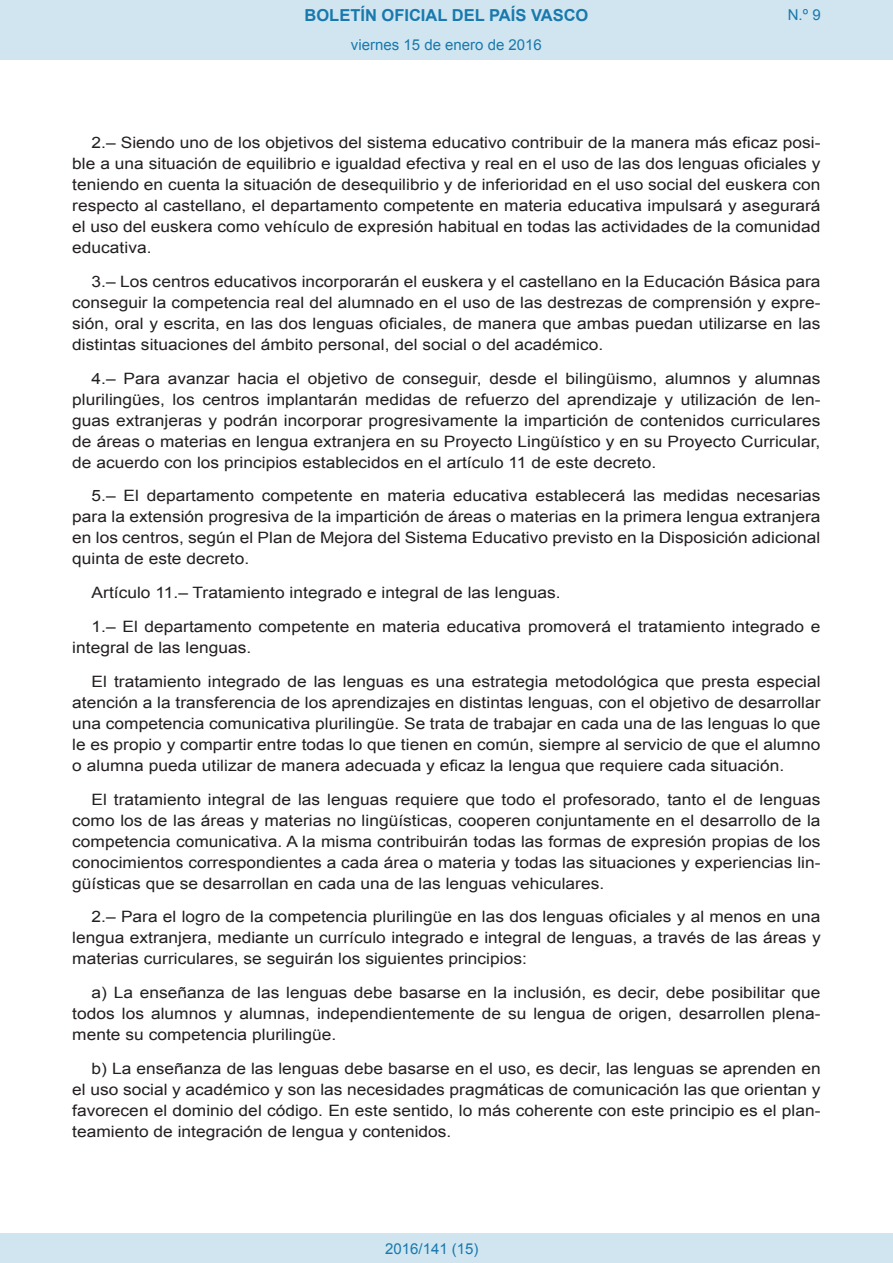
<style>
.page{position:relative;width:893px;height:1263px;background:#fff}
.page>*{position:absolute;margin:0;border:0;box-sizing:border-box;transform-origin:0 0}
.t1{font:700 16.5px "Arial";color:#1879ad}
.BOPVDetalle{font:15.6px/21px "Arial";color:#231f20;text-align:justify;scale:1.11 1}
.Paginacion_Centro{font:15px "Arial";color:#1879ad}
</style>
<div class="page">
<div style="left:0;top:0;width:893px;height:60px;background:#d0e5f0"></div>
<div style="left:0;top:1233px;width:893px;height:30px;background:#d0e5f0"></div>
<p class="t1" style="left:305px;top:4px;width:285px">BOLETÍN OFICIAL DEL PAÍS VASCO</p>
<p class="Paginacion_Centro" style="left:351px;top:35px;width:192px">viernes 15 de enero de 2016</p>
<p class="Paginacion_Centro" style="left:788px;top:5px;width:34px">N.º 9</p>
<p class="BOPVDetalle" style="left:72px;top:132px;width:676px;text-indent:19px">2.– Siendo uno de los objetivos del sistema educativo contribuir de la manera más eficaz posi&shy;ble a una situación de equilibrio e igualdad efectiva y real en el uso de las dos lenguas oficiales y teniendo en cuenta la situación de desequilibrio y de inferioridad en el uso social del euskera con respecto al castellano, el departamento competente en materia educativa impulsará y asegurará el uso del euskera como vehículo de expresión habitual en todas las actividades de la comunidad educativa.</p>
<p class="BOPVDetalle" style="left:72px;top:271px;width:676px;text-indent:19px">3.– Los centros educativos incorporarán el euskera y el castellano en la Educación Básica para conseguir la competencia real del alumnado en el uso de las destrezas de comprensión y expre&shy;sión, oral y escrita, en las dos lenguas oficiales, de manera que ambas puedan utilizarse en las distintas situaciones del ámbito personal, del social o del académico.</p>
<p class="BOPVDetalle" style="left:72px;top:368px;width:676px;text-indent:19px">4.– Para avanzar hacia el objetivo de conseguir, desde el bilingüismo, alumnos y alumnas plurilingües, los centros implantarán medidas de refuerzo del aprendizaje y utilización de len&shy;guas extranjeras y podrán incorporar progresivamente la impartición de contenidos curriculares de áreas o materias en lengua extranjera en su Proyecto Lingüístico y en su Proyecto Curricular, de acuerdo con los principios establecidos en el artículo 11 de este decreto.</p>
<p class="BOPVDetalle" style="left:72px;top:486px;width:676px;text-indent:19px">5.– El departamento competente en materia educativa establecerá las medidas necesarias para la extensión progresiva de la impartición de áreas o materias en la primera lengua extranjera en los centros, según el Plan de Mejora del Sistema Educativo previsto en la Disposición adicional quinta de este decreto.</p>
<p class="BOPVDetalle" style="left:92px;top:582px;width:424px">Artículo 11.– Tratamiento integrado e integral de las lenguas.</p>
<p class="BOPVDetalle" style="left:72px;top:616px;width:676px;text-indent:19px">1.– El departamento competente en materia educativa promoverá el tratamiento integrado e integral de las lenguas.</p>
<p class="BOPVDetalle" style="left:72px;top:671px;width:676px;text-indent:19px">El tratamiento integrado de las lenguas es una estrategia metodológica que presta especial atención a la transferencia de los aprendizajes en distintas lenguas, con el objetivo de desarrollar una competencia comunicativa plurilingüe. Se trata de trabajar en cada una de las lenguas lo que le es propio y compartir entre todas lo que tienen en común, siempre al servicio de que el alumno o alumna pueda utilizar de manera adecuada y eficaz la lengua que requiere cada situación.</p>
<p class="BOPVDetalle" style="left:72px;top:789px;width:676px;text-indent:19px">El tratamiento integral de las lenguas requiere que todo el profesorado, tanto el de lenguas como los de las áreas y materias no lingüísticas, cooperen conjuntamente en el desarrollo de la competencia comunicativa. A la misma contribuirán todas las formas de expresión propias de los conocimientos correspondientes a cada área o materia y todas las situaciones y experiencias lin&shy;güísticas que se desarrollan en cada una de las lenguas vehiculares.</p>
<p class="BOPVDetalle" style="left:72px;top:906px;width:676px;text-indent:19px">2.– Para el logro de la competencia plurilingüe en las dos lenguas oficiales y al menos en una lengua extranjera, mediante un currículo integrado e integral de lenguas, a través de las áreas y materias curriculares, se seguirán los siguientes principios:</p>
<p class="BOPVDetalle" style="left:72px;top:982px;width:676px;text-indent:19px">a) La enseñanza de las lenguas debe basarse en la inclusión, es decir, debe posibilitar que todos los alumnos y alumnas, independientemente de su lengua de origen, desarrollen plena&shy;mente su competencia plurilingüe.</p>
<p class="BOPVDetalle" style="left:72px;top:1058px;width:676px;text-indent:19px">b) La enseñanza de las lenguas debe basarse en el uso, es decir, las lenguas se aprenden en el uso social y académico y son las necesidades pragmáticas de comunicación las que orientan y favorecen el dominio del código. En este sentido, lo más coherente con este principio es el plan&shy;teamiento de integración de lengua y contenidos.</p>
<p class="Paginacion_Centro" style="left:385px;top:1238px;width:95px">2016/141 (15)</p>
</div>
